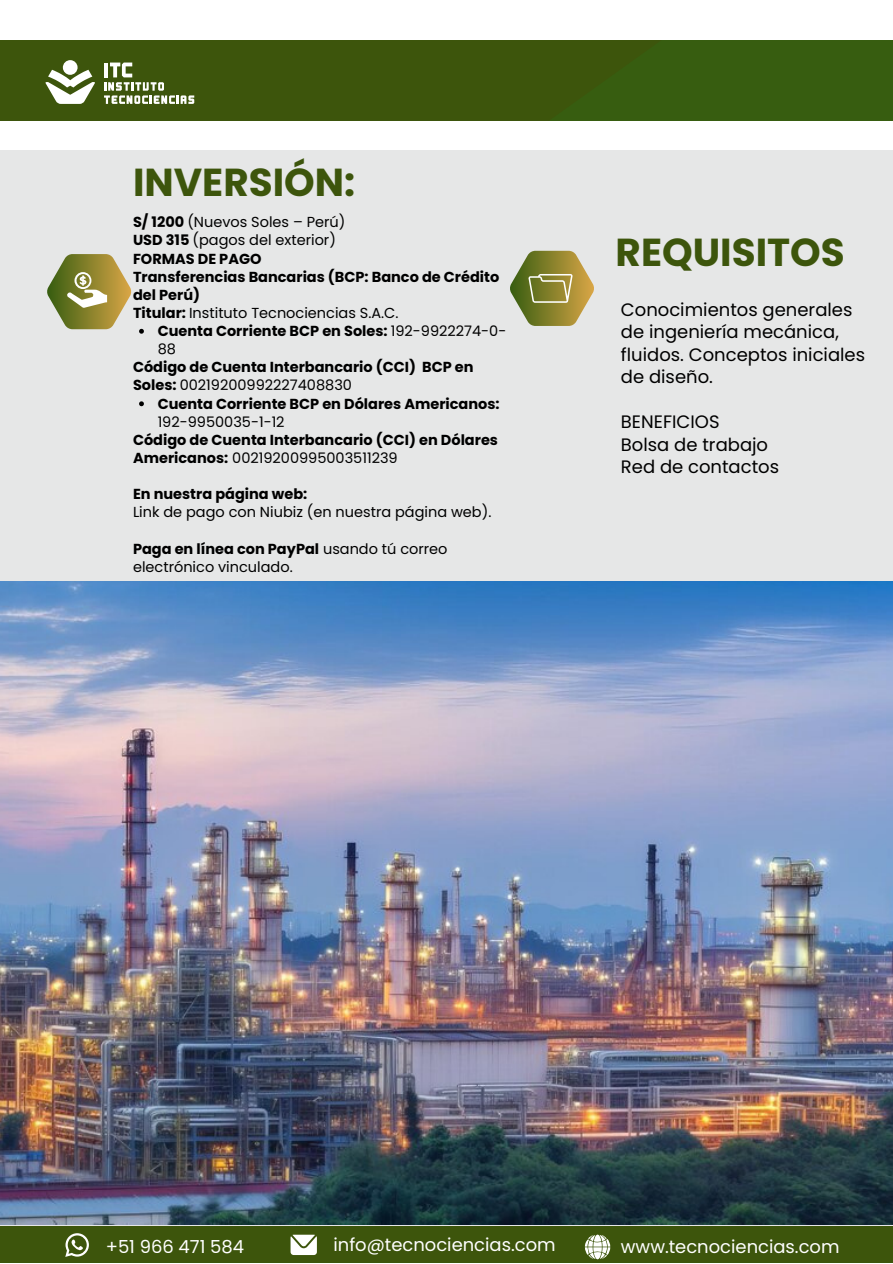
<style>
.page{position:relative;width:893px;height:1264px;background:#fff}
.page>*{position:absolute;margin:0;border:0;box-sizing:border-box;transform-origin:0 0}
.t1{font:700 39px "Poppins";color:#3d550c}
.t2{font:18px/22.5px "Poppins";color:#000}
.t3{font:18px "Poppins";color:#fff}
.t4{font:700 14.55px/18.1px "Poppins";color:#000}
.t5{font:14.55px/18.1px "Poppins";color:#000}
.s1{font-weight:700}
.s2{font-weight:400}
</style>
<div class="page">
<div style="left:0;top:40px;width:892px;height:81px;background:#3d550c"></div>
<div style="left:63px;top:60px;width:15px;height:15px;background:#fff;border-radius:50%"></div>
<svg style="left:45px;top:70px;width:50px;height:34px"></svg>
<svg style="left:104px;top:63px;width:90px;height:41px"></svg>
<svg style="left:0;top:1224px;width:892px;height:1px"></svg>
<div style="left:0;top:1225px;width:892px;height:37px;background:#3d550c"></div>
<svg style="left:65px;top:1233px;width:24px;height:23px"></svg>
<svg style="left:290px;top:1234px;width:27px;height:20px"></svg>
<svg style="left:585px;top:1234px;width:25px;height:25px"></svg>
<div style="left:0;top:150px;width:892px;height:431px;background:#e6e7e7"></div>
<svg style="left:510px;top:251px;width:84px;height:75px"></svg>
<svg style="left:47px;top:254px;width:84px;height:75px"></svg>
<img style="left:0;top:581px;width:892px;height:643px">
<svg style="left:139px;top:329px;width:5px;height:5px"></svg>
<svg style="left:139px;top:401px;width:5px;height:5px"></svg>
<p class="t1" style="left:133px;top:155px;width:224px">INVERSIÓN:</p>
<p class="t5" style="left:133px;top:213px;width:214px"><span class="s1">S/ 1200</span> (Nuevos Soles – Perú)</p>
<p class="t5" style="left:133px;top:231px;width:204px"><span class="s1">USD 315</span> (pagos del exterior)</p>
<p class="t4" style="left:133px;top:249px;width:130px">FORMAS DE PAGO</p>
<p class="t4" style="left:133px;top:267px;width:368px">Transferencias Bancarias (BCP: Banco de Crédito del Perú)</p>
<p class="t5" style="left:133px;top:304px;width:267px"><span class="s1">Titular:</span> Instituto Tecnociencias S.A.C.</p>
<p class="t4" style="left:158px;top:322px;width:350px">Cuenta Corriente BCP en Soles: <span class="s2">192-9922274-0-<br>88</span></p>
<p class="t4" style="left:133px;top:358px;width:342px">Código de Cuenta Interbancario (CCI) BCP en<br>Soles: <span class="s2">00219200992227408830</span></p>
<p class="t4" style="left:158px;top:394px;width:343px">Cuenta Corriente BCP en Dólares Americanos:<br><span class="s2">192-9950035-1-12</span></p>
<p class="t4" style="left:133px;top:430px;width:366px">Código de Cuenta Interbancario (CCI) en Dólares<br>Americanos: <span class="s2">00219200995003511239</span></p>
<p class="t4" style="left:133px;top:485px;width:176px">En nuestra página web:</p>
<p class="t5" style="left:133px;top:503px;width:360px">Link de pago con Niubiz (en nuestra página web).</p>
<p class="t5" style="left:133px;top:539px;width:316px"><span class="s1">Paga en línea con PayPal</span> usando tú correo electrónico vinculado.</p>
<p class="t1" style="left:615px;top:225px;width:231px">REQUISITOS</p>
<p class="t2" style="left:621px;top:298px;width:246px">Conocimientos generales de ingeniería mecánica, fluidos. Conceptos iniciales de diseño.</p>
<p class="t2" style="left:621px;top:411px;width:100px">BENEFICIOS</p>
<p class="t2" style="left:621px;top:433px;width:149px">Bolsa de trabajo</p>
<p class="t2" style="left:621px;top:455px;width:160px">Red de contactos</p>
<p class="t3" style="left:106px;top:1234px;width:140px">+51 966 471 584</p>
<p class="t3" style="left:333px;top:1232px;width:223px">info@tecnociencias.com</p>
<p class="t3" style="left:621px;top:1233px;width:220px">www.tecnociencias.com</p>
</div>
